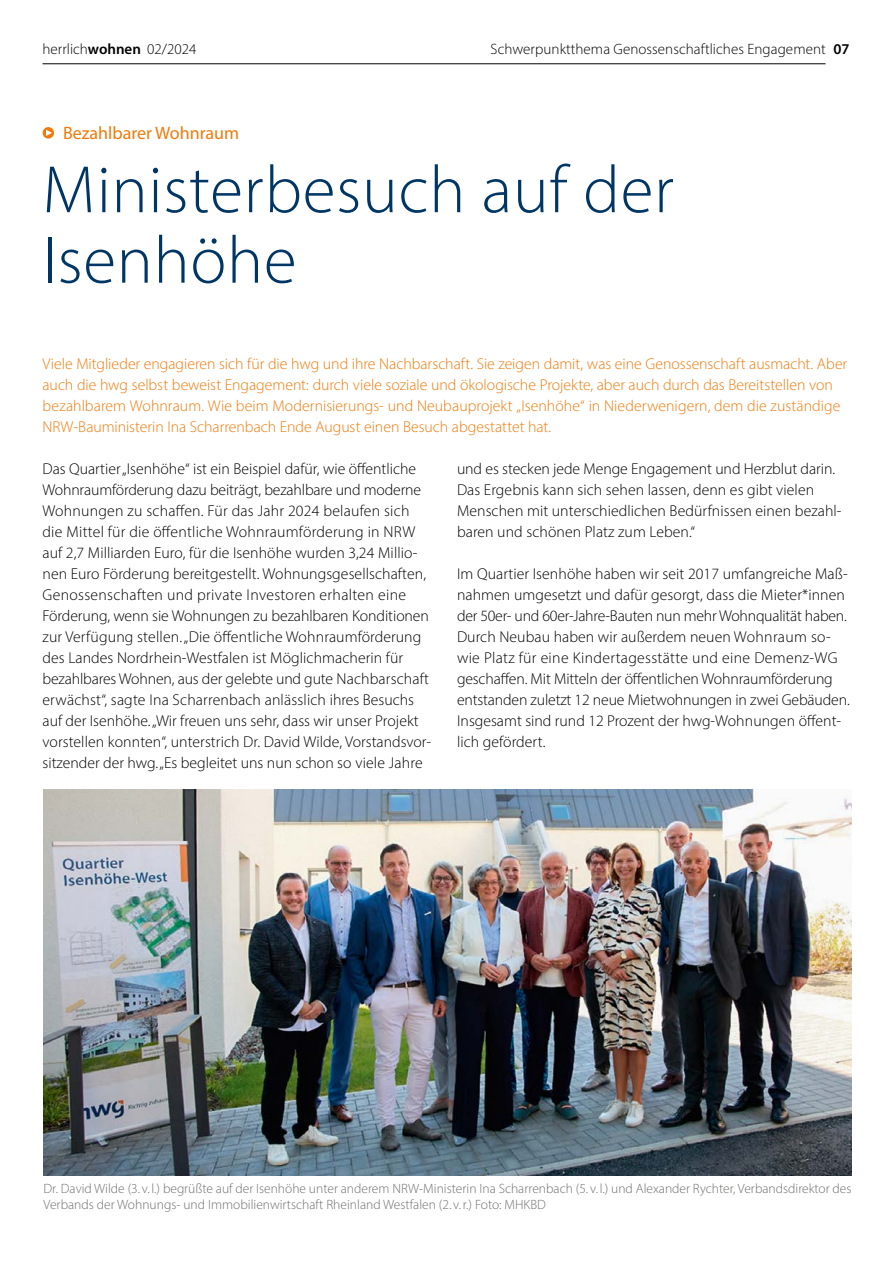
<style>
.page{position:relative;width:893px;height:1263px;background:#fff}
.page>*{position:absolute;margin:0;border:0;box-sizing:border-box;transform-origin:0 0}
.t1{font:300 67.5px/70.5px "Myriad Pro";letter-spacing:.01em;color:#003665}
.t2{font:18px "Myriad Pro";color:#ef7a0b}
.t3{font:300 15.75px/21px "Myriad Pro";letter-spacing:.005em;color:#000}
.t4{font:300 15.75px/21px "Myriad Pro";color:#ef7a0b}
.t5{font:300 15px "Myriad Pro";letter-spacing:.005em;color:#000}
.t6{font:300 13.5px/16.5px "Myriad Pro";color:#6f6f6e}
.s1{font-weight:600}
</style>
<div class="page">
<div style="left:43px;top:127px;width:11px;height:12px;background:#ef7a0b;border-radius:50%"></div>
<svg style="left:46px;top:130px;width:6px;height:6px"></svg>
<img style="left:44px;top:789px;width:807px;height:386px">
<hr style="left:43px;top:63px;width:783px;height:1px;background:#000">
<p class="t5" style="left:43px;top:40px;width:155px">herrlich<span class="s1">wohnen</span> 02/2024</p>
<p class="t5" style="left:491px;top:40px;width:360px">Schwerpunktthema Genossenschaftliches Engagement <span class="s1">07</span></p>
<p class="t2" style="left:63px;top:121px;width:178px">Bezahlbarer Wohnraum</p>
<h1 class="t1" style="left:43px;top:154px;width:633px">Ministerbesuch auf der<br>Isenhöhe</h1>
<p class="t4" style="left:43px;top:353px;width:806px">Viele Mitglieder engagieren sich für die hwg und ihre Nachbarschaft. Sie zeigen damit, was eine Genossenschaft ausmacht. Aber auch die hwg selbst beweist Engagement: durch viele soziale und ökologische Projekte, aber auch durch das Bereitstellen von bezahlbarem Wohnraum. Wie beim Modernisierungs- und Neubauprojekt „Isenhöhe“ in Niederwenigern, dem die zuständige NRW-Bauministerin Ina Scharrenbach Ende August einen Besuch abgestattet hat.</p>
<p class="t3" style="left:43px;top:458px;width:390px">Das Quartier „Isenhöhe“ ist ein Beispiel dafür, wie öffentliche Wohnraumförderung dazu beiträgt, bezahlbare und moderne Wohnungen zu schaffen. Für das Jahr 2024 belaufen sich die Mittel für die öffentliche Wohnraumförderung in NRW auf 2,7 Milliarden Euro, für die Isenhöhe wurden 3,24 Millio-- nen Euro Förderung bereitgestellt. Wohnungsgesellschaften, Genossenschaften und private Investoren erhalten eine Förderung, wenn sie Wohnungen zu bezahlbaren Konditionen zur Verfügung stellen. „Die öffentliche Wohnraumförderung des Landes Nordrhein-Westfalen ist Möglichmacherin für bezahlbares Wohnen, aus der gelebte und gute Nachbarschaft erwächst“, sagte Ina Scharrenbach anlässlich ihres Besuchs auf der Isenhöhe. „Wir freuen uns sehr, dass wir unser Projekt vorstellen konnten“, unterstrich Dr. David Wilde, Vorstandsvor&shy;sitzender der hwg. „Es begleitet uns nun schon so viele Jahre</p>
<p class="t3" style="left:457px;top:458px;width:386px">und es stecken jede Menge Engagement und Herzblut darin.<br>Das Ergebnis kann sich sehen lassen, denn es gibt vielen Menschen mit unterschiedlichen Bedürfnissen einen bezahl&shy;baren und schönen Platz zum Leben.“</p>
<p class="t3" style="left:457px;top:563px;width:394px">Im Quartier Isenhöhe haben wir seit 2017 umfangreiche Maß&shy;nahmen umgesetzt und dafür gesorgt, dass die Mieter*innen der 50er- und 60er-Jahre-Bauten nun mehr Wohnqualität haben.<br>Durch Neubau haben wir außerdem neuen Wohnraum so&shy;wie Platz für eine Kindertagesstätte und eine Demenz-WG geschaffen. Mit Mitteln der öffentlichen Wohnraumförderung entstanden zuletzt 12 neue Mietwohnungen in zwei Gebäuden.<br>Insgesamt sind rund 12 Prozent der hwg-Wohnungen öffent&shy;lich gefördert.</p>
<p class="t6" style="left:44px;top:1180px;width:809px">Dr. David Wilde (3. v. l.) begrüßte auf der Isenhöhe unter anderem NRW-Ministerin Ina Scharrenbach (5. v. l.) und Alexander Rychter, Verbandsdirektor des<br>Verbands der Wohnungs- und Immobilienwirtschaft Rheinland Westfalen (2. v.r.) Foto: MHKBD</p>
</div>
